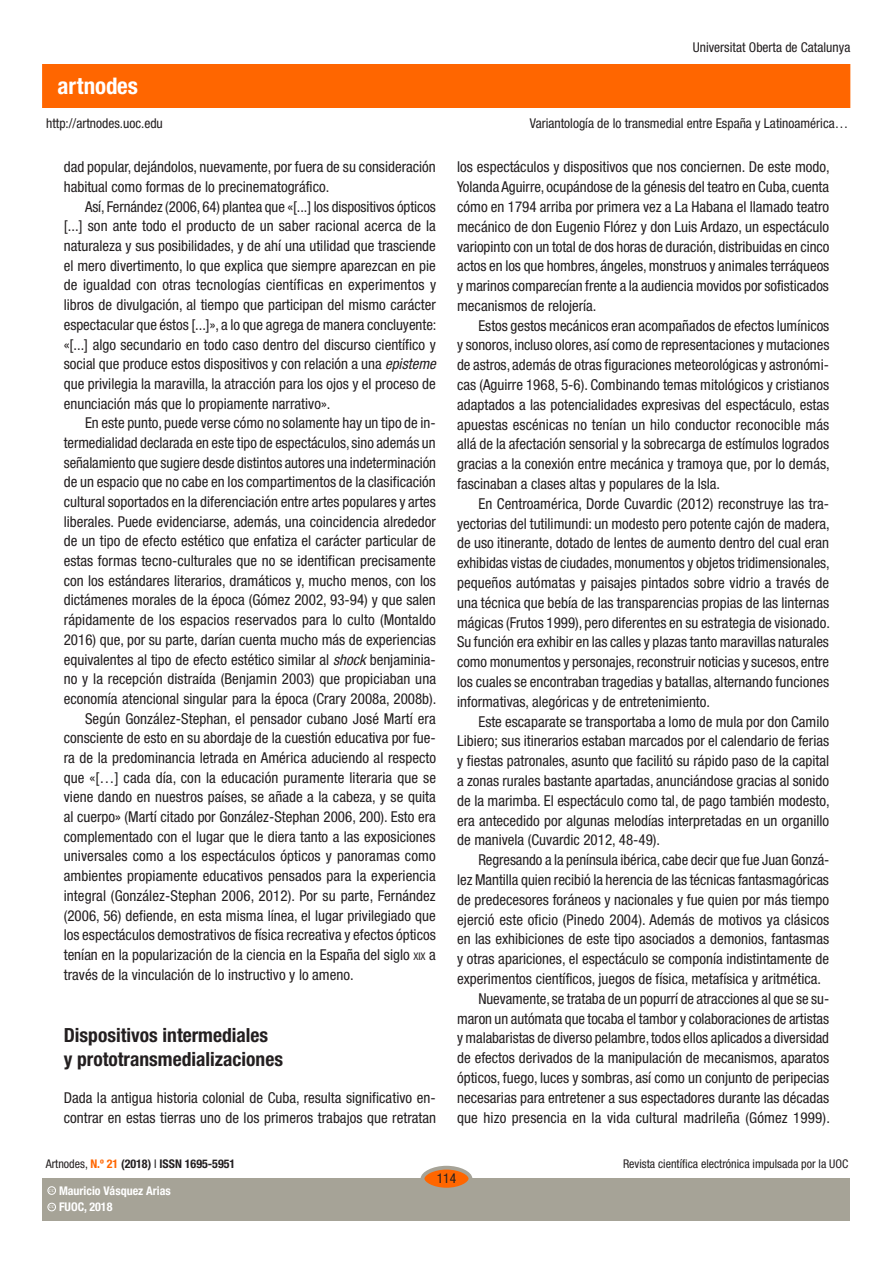
<style>
.page{position:relative;width:893px;height:1263px;background:#fff}
.page>*{position:absolute;margin:0;border:0;box-sizing:border-box;transform-origin:0 0}
.t1{font:700 condensed 22.95px "Helvetica Neue LT Std";color:#fff}
.SUBTITOLS{font:700 condensed 19.5px/24.2px "Helvetica Neue LT Std";color:#231f20}
.text_general{font:condensed 15px/19.6px "Helvetica Neue LT Std";color:#231f20;text-align:justify}
.text_general_primerp{font:condensed 15px/19.8px "Helvetica Neue LT Std";color:#231f20}
.t2{font:condensed 13.5px "Helvetica Neue LT Std";color:#231f20}
.t3{font:condensed 12px "Helvetica Neue LT Std";color:#231f20}
.t4{font:700 condensed 12px "Helvetica Neue LT Std";color:#231f20}
.t5{font:700 condensed 12px "Helvetica Neue LT Std";color:#fff}
.t6{font:600 3.9px "Adobe Caslon Pro";color:#fff}
.s1{font-style:italic}
.s2{font-size:10.5px}
.s3{font-weight:400}
.s4{color:#f60}
</style>
<div class="page">
<div style="left:43px;top:65px;width:807px;height:42px;background:#f60"></div>
<div style="left:43px;top:1178px;width:807px;height:42px;background:#a6a397"></div>
<div style="left:422px;top:1168px;width:48px;height:21px;background:#f60;border-radius:50%"></div>
<div style="left:421px;top:1166px;width:51px;height:25px;border:4px solid #a6a397;border-radius:50%"></div>
<div style="left:48px;top:1203px;width:8px;height:8px;border:1px solid #fff;border-radius:50%"></div>
<div style="left:48px;top:1186px;width:8px;height:8px;border:1px solid #fff;border-radius:50%"></div>
<h1 class="t1" style="left:58px;top:72px;width:82px">artnodes</h1>
<p class="t2" style="left:46px;top:115px;width:118px">http://artnodes.uoc.edu</p>
<p class="text_general" style="left:64px;top:157px;width:374px">dad popular, dejándolos, nuevamente, por fuera de su consideración habitual como formas de lo precinematográfico.</p>
<p class="text_general" style="left:64px;top:196px;width:374px;text-indent:21px">Así, Fernández (2006, 64) plantea que «[...] los dispositivos ópticos [...] son ante todo el producto de un saber racional acerca de la naturaleza y sus posibilidades, y de ahí una utilidad que trasciende el mero divertimento, lo que explica que siempre aparezcan en pie de igualdad con otras tecnologías científicas en experimentos y libros de divulgación, al tiempo que participan del mismo carácter espectacular que éstos [...]», a lo que agrega de manera concluyente: «[...] algo secundario en todo caso dentro del discurso científico y social que produce estos dispositivos y con relación a una <span class="s1">episteme </span>que privilegia la maravilla, la atracción para los ojos y el proceso de enunciación más que lo propiamente narrativo».</p>
<p class="text_general" style="left:64px;top:413px;width:374px;text-indent:21px">En este punto, puede verse cómo no solamente hay un tipo de in&shy;termedialidad declarada en este tipo de espectáculos, sino además un señalamiento que sugiere desde distintos autores una indeterminación de un espacio que no cabe en los compartimentos de la clasificación cultural soportados en la diferenciación entre artes populares y artes liberales. Puede evidenciarse, además, una coincidencia alrededor de un tipo de efecto estético que enfatiza el carácter particular de estas formas tecno-culturales que no se identifican precisamente con los estándares literarios, dramáticos y, mucho menos, con los dictámenes morales de la época (Gómez 2002, 93-94) y que salen rápidamente de los espacios reservados para lo culto (Montaldo 2016) que, por su parte, darían cuenta mucho más de experiencias equivalentes al tipo de efecto estético similar al <span class="s1">shock</span> benjaminia&shy;no y la recepción distraída (Benjamin 2003) que propiciaban una economía atencional singular para la época (Crary 2008a, 2008b).</p>
<p class="text_general" style="left:64px;top:708px;width:374px;text-indent:21px">Según González-Stephan, el pensador cubano José Martí era consciente de esto en su abordaje de la cuestión educativa por fue&shy;ra de la predominancia letrada en América aduciendo al respecto que «[…] cada día, con la educación puramente literaria que se viene dando en nuestros países, se añade a la cabeza, y se quita al cuerpo» (Martí citado por González-Stephan 2006, 200). Esto era complementado con el lugar que le diera tanto a las exposiciones universales como a los espectáculos ópticos y panoramas como ambientes propiamente educativos pensados para la experiencia integral (González-Stephan 2006, 2012). Por su parte, Fernández (2006, 56) defiende, en esta misma línea, el lugar privilegiado que los espectáculos demostrativos de física recreativa y efectos ópticos tenían en la popularización de la ciencia en la España del siglo <span class="s2">xix</span> a través de la vinculación de lo instructivo y lo ameno.</p>
<p class="SUBTITOLS" style="left:64px;top:1023px;width:221px">Dispositivos intermediales<br>y prototransmedializaciones</p>
<p class="text_general_primerp" style="left:64px;top:1088px;width:374px">Dada la antigua historia colonial de Cuba, resulta significativo en&shy;contrar en estas tierras uno de los primeros trabajos que retratan</p>
<p class="t2" style="left:693px;top:40px;width:159px">Universitat Oberta de Catalunya</p>
<p class="t2" style="left:530px;top:115px;width:320px">Variantología de lo transmedial entre España y Latinoamérica…</p>
<p class="text_general_primerp" style="left:457px;top:157px;width:374px;text-align:justify">los espectáculos y dispositivos que nos conciernen. De este modo, Yolanda Aguirre, ocupándose de la génesis del teatro en Cuba, cuenta cómo en 1794 arriba por primera vez a La Habana el llamado teatro mecánico de don Eugenio Flórez y don Luis Ardazo, un espectáculo variopinto con un total de dos horas de duración, distribuidas en cinco actos en los que hombres, ángeles, monstruos y animales terráqueos y marinos comparecían frente a la audiencia movidos por sofisticados mecanismos de relojería.</p>
<p class="text_general" style="left:457px;top:315px;width:374px;text-indent:21px">Estos gestos mecánicos eran acompañados de efectos lumínicos y sonoros, incluso olores, así como de representaciones y mutaciones de astros, además de otras figuraciones meteorológicas y astronómi&shy;cas (Aguirre 1968, 5-6). Combinando temas mitológicos y cristianos adaptados a las potencialidades expresivas del espectáculo, estas apuestas escénicas no tenían un hilo conductor reconocible más allá de la afectación sensorial y la sobrecarga de estímulos logrados gracias a la conexión entre mecánica y tramoya que, por lo demás, fascinaban a clases altas y populares de la Isla.</p>
<p class="text_general" style="left:457px;top:494px;width:374px;text-indent:21px">En Centroamérica, Dorde Cuvardic (2012) reconstruye las tra&shy;yectorias del tutilimundi: un modesto pero potente cajón de madera, de uso itinerante, dotado de lentes de aumento dentro del cual eran exhibidas vistas de ciudades, monumentos y objetos tridimensionales, pequeños autómatas y paisajes pintados sobre vidrio a través de una técnica que bebía de las transparencias propias de las linternas mágicas (Frutos 1999), pero diferentes en su estrategia de visionado.<br>Su función era exhibir en las calles y plazas tanto maravillas naturales como monumentos y personajes, reconstruir noticias y sucesos, entre los cuales se encontraban tragedias y batallas, alternando funciones informativas, alegóricas y de entretenimiento.</p>
<p class="text_general" style="left:457px;top:711px;width:374px;text-indent:21px">Este escaparate se transportaba a lomo de mula por don Camilo Libiero; sus itinerarios estaban marcados por el calendario de ferias y fiestas patronales, asunto que facilitó su rápido paso de la capital a zonas rurales bastante apartadas, anunciándose gracias al sonido de la marimba. El espectáculo como tal, de pago también modesto, era antecedido por algunas melodías interpretadas en un organillo de manivela (Cuvardic 2012, 48-49).</p>
<p class="text_general" style="left:457px;top:850px;width:374px;text-indent:21px">Regresando a la península ibérica, cabe decir que fue Juan Gonzá&shy;lez Mantilla quien recibió la herencia de las técnicas fantasmagóricas de predecesores foráneos y nacionales y fue quien por más tiempo ejerció este oficio (Pinedo 2004). Además de motivos ya clásicos en las exhibiciones de este tipo asociados a demonios, fantasmas y otras apariciones, el espectáculo se componía indistintamente de experimentos científicos, juegos de física, metafísica y aritmética.</p>
<p class="text_general" style="left:457px;top:988px;width:374px;text-indent:21px">Nuevamente, se trataba de un popurrí de atracciones al que se su&shy;maron un autómata que tocaba el tambor y colaboraciones de artistas y malabaristas de diverso pelambre, todos ellos aplicados a diversidad de efectos derivados de la manipulación de mecanismos, aparatos ópticos, fuego, luces y sombras, así como un conjunto de peripecias necesarias para entretener a sus espectadores durante las décadas que hizo presencia en la vida cultural madrileña (Gómez 1999).</p>
<p class="t4" style="left:46px;top:1157px;width:191px"><span class="s3">Artnodes,</span> <span class="s4">N.º 21</span> (2018) <span class="s3">I</span> ISSN 1695-5951</p>
<p class="t6" style="left:49px;top:1205px;width:7px">CC</p>
<p class="t5" style="left:59px;top:1200px;width:55px">FUOC, 2018</p>
<p class="t5" style="left:59px;top:1183px;width:113px">Mauricio Vásquez Arias</p>
<p class="t6" style="left:49px;top:1188px;width:7px">CC</p>
<p class="t2" style="left:437px;top:1171px;width:21px">114</p>
<p class="t3" style="left:623px;top:1157px;width:227px">Revista científica electrónica impulsada por la UOC</p>
</div>
